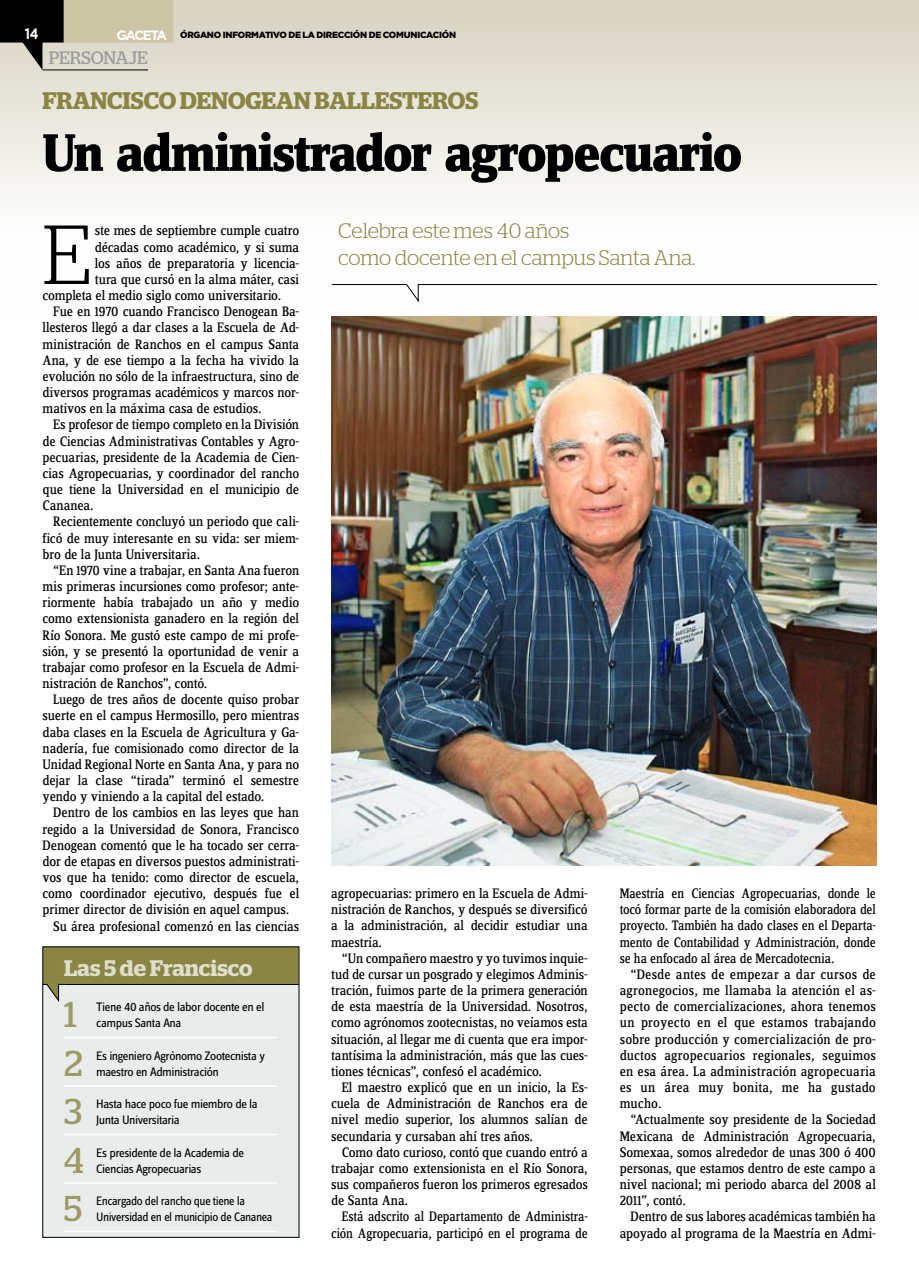
<style>
.page{position:relative;width:919px;height:1276px;background:#fff}
.page>*{position:absolute;margin:0;border:0;box-sizing:border-box;transform-origin:0 0}
.t1{font:300 83.55px "Stag";color:#000}
.t2{font:800 54.75px "Zine Serif Dis";letter-spacing:-.035em;color:#000}
.t3{font:35.85px "Stag";color:#9f9a64}
.t4{font:600 24px "Stag";letter-spacing:-.005em;color:#8b8544}
.t5{font:600 22.5px "Stag";color:#dfddce}
.t6{font:300 21px/26.7px "Stag";letter-spacing:-.005em;color:#8b8544}
.t7{font:18px "Stag";color:#9c9d9f}
.t8{font:700 15px "Gotham";color:#fff;scale:.85 1}
.t9{font:14.25px/16.2px "Zine Serif Dis";letter-spacing:-.015em;color:#000;text-align:justify}
.t10{font:14.25px/16.2px "Zine Serif Dis";letter-spacing:-.015em;color:#000;text-align:right;scale:.95 1}
.t11{font:12.75px/16.2px "Zine Sans Dis";letter-spacing:-.035em;color:#000}
.t12{font:12.75px/16.2px "Zine Sans Dis";letter-spacing:-.035em;color:#000;scale:.96 1}
.t13{font:900 9px "Gotham";letter-spacing:-.03em;color:#000}
.s1{font-weight:700;font-size:13.5px;color:#fff}
</style>
<div class="page">
<div style="left:0;top:0;width:918px;height:315px;background:linear-gradient(to bottom,#d9d5c4,#fff)"></div>
<hr style="left:42px;top:70px;width:106px;height:1px;background:#000">
<svg style="left:331px;top:284px;width:546px;height:18px"></svg>
<div style="left:43px;top:947px;width:256px;height:290px;background:#e8eceb"></div>
<div style="left:43px;top:946px;width:256px;height:39px;background:#8b8544"></div>
<hr style="left:64px;top:984px;width:235px;height:1px;background:#000">
<hr style="left:64px;top:1036px;width:213px;height:2px;background:#fff">
<hr style="left:64px;top:1085px;width:213px;height:1px;background:#fff">
<hr style="left:64px;top:1133px;width:213px;height:2px;background:#fff">
<hr style="left:64px;top:1182px;width:213px;height:1px;background:#fff">
<hr style="left:64px;top:1230px;width:213px;height:2px;background:#fff">
<svg style="left:42px;top:984px;width:23px;height:18px"></svg>
<img style="left:331px;top:316px;width:545px;height:549px">
<svg style="left:0;top:0;width:173px;height:70px;background:#9f9c8a"></svg>
<p class="t8" style="left:25px;top:25px;width:18px">14</p>
<p class="t13" style="left:117px;top:29px;width:341px"><span class="s1">GACETA</span> ÓRGANO INFORMATIVO DE LA DIRECCIÓN DE COMUNICACIÓN</p>
<p class="t7" style="left:49px;top:47px;width:12px">PERSONAJE</p>
<h3 class="t4" style="left:43px;top:87px;width:376px">FRANCISCO DENOGEAN BALLESTER</h3>
<h3 class="t4" style="left:448px;top:87px;width:32px">OS</h3>
<h2 class="t2" style="left:43px;top:124px;width:701px">Un administrador agropecuario</h2>
<h1 class="t1" style="left:43px;top:207px;width:46px">E</h1>
<p class="t9" style="left:95px;top:223px;width:206px">ste mes de septiembre cumple cuatro</p>
<p class="t9" style="left:95px;top:239px;width:206px">décadas como académico, y si suma</p>
<p class="t9" style="left:95px;top:256px;width:206px">los años de preparatoria y licencia-</p>
<p class="t9" style="left:95px;top:272px;width:206px">tura que cursó en la alma máter, casi</p>
<p class="t9" style="left:43px;top:288px;width:240px">completa el medio siglo como universitario.</p>
<p class="t9" style="left:53px;top:304px;width:247px">Fue en 1970 cuando Francisco Denogean Ba-</p>
<p class="t9" style="left:43px;top:320px;width:258px">llesteros llegó a dar clases a la Escuela de Ad-</p>
<p class="t9" style="left:43px;top:336px;width:258px">ministración de Ranchos en el campus Santa</p>
<p class="t9" style="left:43px;top:353px;width:258px">Ana, y de ese tiempo a la fecha ha vivido la</p>
<p class="t9" style="left:43px;top:369px;width:258px">evolución no sólo de la infraestructura, sino de</p>
<p class="t9" style="left:43px;top:385px;width:258px">diversos programas académicos y marcos nor-</p>
<p class="t9" style="left:43px;top:401px;width:220px">mativos en la máxima casa de estudios.</p>
<p class="t9" style="left:53px;top:417px;width:247px">Es profesor de tiempo completo en la División</p>
<p class="t9" style="left:43px;top:433px;width:258px">de Ciencias Administrativas Contables y Agro-</p>
<p class="t9" style="left:43px;top:450px;width:258px">pecuarias, presidente de la Academia de Cien-</p>
<p class="t9" style="left:43px;top:466px;width:258px">cias Agropecuarias, y coordinador del rancho</p>
<p class="t9" style="left:43px;top:482px;width:258px">que tiene la Universidad en el municipio de</p>
<p class="t9" style="left:43px;top:498px;width:52px">Cananea.</p>
<p class="t9" style="left:53px;top:514px;width:247px">Recientemente concluyó un periodo que cali-</p>
<p class="t9" style="left:43px;top:530px;width:258px">ficó de muy interesante en su vida: ser miem-</p>
<p class="t9" style="left:43px;top:547px;width:159px">bro de la Junta Universitaria.</p>
<p class="t9" style="left:53px;top:563px;width:247px">“En 1970 vine a trabajar, en Santa Ana fueron</p>
<p class="t9" style="left:43px;top:579px;width:258px">mis primeras incursiones como profesor; ante-</p>
<p class="t9" style="left:43px;top:595px;width:258px">riormente había trabajado un año y medio</p>
<p class="t9" style="left:43px;top:611px;width:258px">como extensionista ganadero en la región del</p>
<p class="t9" style="left:43px;top:627px;width:258px">Río Sonora. Me gustó este campo de mi profe-</p>
<p class="t9" style="left:43px;top:643px;width:258px">sión, y se presentó la oportunidad de venir a</p>
<p class="t9" style="left:43px;top:660px;width:258px">trabajar como profesor en la Escuela de Admi-</p>
<p class="t9" style="left:43px;top:676px;width:166px">nistración de Ranchos”, contó.</p>
<p class="t9" style="left:53px;top:692px;width:247px">Luego de tres años de docente quiso probar</p>
<p class="t9" style="left:43px;top:708px;width:258px">suerte en el campus Hermosillo, pero mientras</p>
<p class="t9" style="left:43px;top:724px;width:258px">daba clases en la Escuela de Agricultura y Ga-</p>
<p class="t9" style="left:43px;top:740px;width:258px">nadería, fue comisionado como director de la</p>
<p class="t9" style="left:43px;top:757px;width:258px">Unidad Regional Norte en Santa Ana, y para no</p>
<p class="t9" style="left:43px;top:773px;width:258px">dejar la clase “tirada” terminó el semestre</p>
<p class="t9" style="left:43px;top:789px;width:223px">yendo y viniendo a la capital del estado.</p>
<p class="t9" style="left:53px;top:805px;width:247px">Dentro de los cambios en las leyes que han</p>
<p class="t9" style="left:43px;top:821px;width:258px">regido a la Universidad de Sonora, Francisco</p>
<p class="t9" style="left:43px;top:837px;width:258px">Denogean comentó que le ha tocado ser cerra-</p>
<p class="t9" style="left:43px;top:854px;width:258px">dor de etapas en diversos puestos administrati-</p>
<p class="t9" style="left:43px;top:870px;width:258px">vos que ha tenido: como director de escuela,</p>
<p class="t9" style="left:43px;top:886px;width:258px">como coordinador ejecutivo, después fue el</p>
<p class="t9" style="left:43px;top:902px;width:248px">primer director de división en aquel campus.</p>
<p class="t9" style="left:53px;top:918px;width:247px">Su área profesional comenzó en las ciencias</p>
<h3 class="t5" style="left:64px;top:954px;width:190px">LAS 5 DE FRANCISCO</h3>
<h3 class="t3" style="left:64px;top:994px;width:14px">1</h3>
<p class="t11" style="left:96px;top:999px;width:170px">Tiene 40 años de labor docente en el campus Santa Ana</p>
<h3 class="t3" style="left:64px;top:1042px;width:20px">2</h3>
<p class="t11" style="left:96px;top:1048px;width:170px;text-indent:-15px">Es ingeniero Agrónomo Zootecnista y maestro en Administración</p>
<h3 class="t3" style="left:64px;top:1091px;width:20px">3</h3>
<p class="t11" style="left:96px;top:1096px;width:163px">Hasta hace poco fue miembro de la<br>Junta Universitaria</p>
<h3 class="t3" style="left:64px;top:1139px;width:21px">4</h3>
<p class="t11" style="left:96px;top:1145px;width:149px;text-indent:-14px">Es presidente de la Academia de<br>Ciencias Agropecuarias</p>
<h3 class="t3" style="left:64px;top:1188px;width:20px">5</h3>
<p class="t12" style="left:96px;top:1193px;width:185px">Encargado del rancho que tiene la<br>Universidad en el municipio de Cananea</p>
<h3 class="t6" style="left:338px;top:217px;width:358px">Celebra este mes 40 años<br>como docente en el campus Santa Ana.</h3>
<p class="t9" style="left:331px;top:886px;width:258px">agropecuarias: primero en la Escuela de Admi&shy;nistración de Ranchos, y después se diversificó a la administración, al decidir estudiar una maestría.</p>
<p class="t9" style="left:331px;top:950px;width:258px;text-indent:11px">“Un compañero maestro y yo tuvimos inquie&shy;tud de cursar un posgrado y elegimos Adminis&shy;tración, fuimos parte de la primera generación de esta maestría de la Universidad. Nosotros, como agrónomos zootecnistas, no veíamos esta situación, al llegar me di cuenta que era impor&shy;tantísima la administración, más que las cues&shy;tiones técnicas”, confesó el académico.</p>
<p class="t9" style="left:331px;top:1080px;width:258px;text-indent:11px">El maestro explicó que en un inicio, la Es&shy;cuela de Administración de Ranchos era de nivel medio superior, los alumnos salían de secundaria y cursaban ahí tres años.</p>
<p class="t9" style="left:331px;top:1144px;width:258px;text-indent:11px">Como dato curioso, contó que cuando entró a trabajar como extensionista en el Río Sonora, sus compañeros fueron los primeros egresados de Santa Ana.</p>
<p class="t10" style="left:331px;top:1209px;width:272px">Está adscrito al Departamento de Administra&shy;ción Agropecuaria, participó en el programa de</p>
<p class="t10" style="left:619px;top:886px;width:271px;text-align:justify">Maestría en Ciencias Agropecuarias, donde le tocó formar parte de la comisión elaboradora del proyecto. También ha dado clases en el Departa&shy;mento de Contabilidad y Administración, donde se ha enfocado al área de Mercadotecnia.</p>
<p class="t9" style="left:619px;top:967px;width:258px;text-indent:11px">“Desde antes de empezar a dar cursos de agronegocios, me llamaba la atención el as&shy;pecto de comercializaciones, ahora tenemos un proyecto en el que estamos trabajando sobre producción y comercialización de pro&shy;ductos agropecuarios regionales, seguimos en esa área. La administración agropecuaria es un área muy bonita, me ha gustado mucho.</p>
<p class="t9" style="left:619px;top:1112px;width:258px;text-indent:11px">“Actualmente soy presidente de la Sociedad Mexicana de Administración Agropecuaria, Somexaa, somos alrededor de unas 300 ó 400 personas, que estamos dentro de este campo a nivel nacional; mi periodo abarca del 2008 al 2011”, contó.</p>
<p class="t9" style="left:619px;top:1209px;width:258px;text-align:right">Dentro de sus labores académicas también ha apoyado al programa de la Maestría en Admi-</p>
</div>
